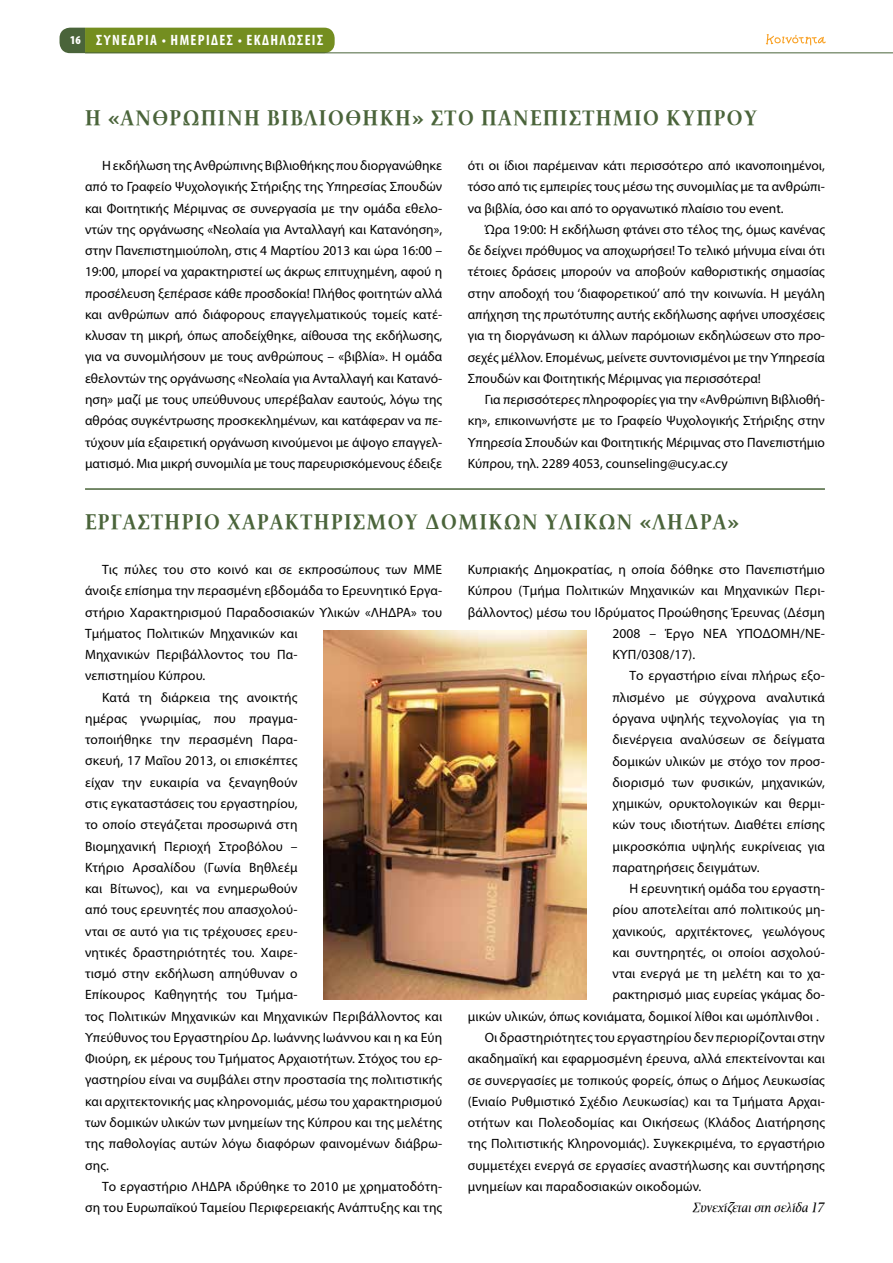
<style>
.page{position:relative;width:893px;height:1263px;background:#fff}
.page>*{position:absolute;margin:0;border:0;box-sizing:border-box;transform-origin:0 0}
.t1{font:700 21px "PF Document";letter-spacing:.07em;color:#4a643a}
.t2{font:700 condensed 15px "Myriad Pro";letter-spacing:.09em;color:#fff}
.t3{font:13.5px/21.3px "Myriad Pro";letter-spacing:.01em;color:#000;text-align:justify}
.t4{font:italic 13.5px "PF Document";color:#000}
.t5{font:900 condensed 12px "Myriad Pro";color:#fff}
</style>
<div class="page">
<img style="left:323px;top:631px;width:264px;height:368px">
<hr style="left:85px;top:488px;width:740px;height:2px;background:#4a643a">
<hr style="left:85px;top:53px;width:808px;height:1px;background:#4a643a">
<svg style="left:60px;top:28px;width:275px;height:25px;background:#708a25"></svg>
<svg style="left:766px;top:34px;width:60px;height:11px"></svg>
<p class="t5" style="left:70px;top:32px;width:12px">16</p>
<p class="t2" style="left:96px;top:31px;width:228px">ΣΥΝΕΔΡΙΑ • ΗΜΕΡΙΔΕΣ • ΕΚΔΗΛΩΣΕΙΣ</p>
<h1 class="t1" style="left:85px;top:106px;width:67px">Η «Ανθρώπιν</h1>
<h1 class="t1" style="left:244px;top:106px;width:53px">η Βιβλιοθήκ</h1>
<h1 class="t1" style="left:395px;top:106px;width:51px">η» στο</h1>
<h1 class="t1" style="left:481px;top:106px;width:33px">Πανεπιστήμιο</h1>
<h1 class="t1" style="left:666px;top:106px;width:32px">Κύπρου</h1>
<p class="t3" style="left:85px;top:155px;width:359px;text-indent:17px">Η εκδήλωση της Ανθρώπινης Βιβλιοθήκης που διοργανώθηκε από το Γραφείο Ψυχολογικής Στήριξης της Υπηρεσίας Σπουδών και Φοιτητικής Μέριμνας σε συνεργασία με την ομάδα εθελο&shy;ντών της οργάνωσης «Νεολαία για Ανταλλαγή και Κατανόηση», στην Πανεπιστημιούπολη, στις 4 Μαρτίου 2013 και ώρα 16:00 – 19:00, μπορεί να χαρακτηριστεί ως άκρως επιτυχημένη, αφού η προσέλευση ξεπέρασε κάθε προσδοκία! Πλήθος φοιτητών αλλά και ανθρώπων από διάφορους επαγγελματικούς τομείς κατέ&shy;κλυσαν τη μικρή, όπως αποδείχθηκε, αίθουσα της εκδήλωσης, για να συνομιλήσουν με τους ανθρώπους – «βιβλία». Η ομάδα εθελοντών της οργάνωσης «Νεολαία για Ανταλλαγή και Κατανό&shy;ηση» μαζί με τους υπεύθυνους υπερέβαλαν εαυτούς, λόγω της αθρόας συγκέντρωσης προσκεκλημένων, και κατάφεραν να πε&shy;τύχουν μία εξαιρετική οργάνωση κινούμενοι με άψογο επαγγελ&shy;ματισμό. Μια μικρή συνομιλία με τους παρευρισκόμενους έδειξε</p>
<p class="t3" style="left:468px;top:155px;width:359px">ότι οι ίδιοι παρέμειναν κάτι περισσότερο από ικανοποιημένοι, τόσο από τις εμπειρίες τους μέσω της συνομιλίας με τα ανθρώπι&shy;να βιβλία, όσο και από το οργανωτικό πλαίσιο του event.</p>
<p class="t3" style="left:468px;top:219px;width:359px;text-indent:17px">Ώρα 19:00: Η εκδήλωση φτάνει στο τέλος της, όμως κανένας δε δείχνει πρόθυμος να αποχωρήσει! Το τελικό μήνυμα είναι ότι τέτοιες δράσεις μπορούν να αποβούν καθοριστικής σημασίας στην αποδοχή του ‘διαφορετικού’ από την κοινωνία. Η μεγάλη απήχηση της πρωτότυπης αυτής εκδήλωσης αφήνει υποσχέσεις για τη διοργάνωση κι άλλων παρόμοιων εκδηλώσεων στο προ&shy;σεχές μέλλον. Επομένως, μείνετε συντονισμένοι με την Υπηρεσία Σπουδών και Φοιτητικής Μέριμνας για περισσότερα!</p>
<p class="t3" style="left:468px;top:389px;width:359px;text-indent:17px">Για περισσότερες πληροφορίες για την «Ανθρώπινη Βιβλιοθή&shy;κη», επικοινωνήστε με το Γραφείο Ψυχολογικής Στήριξης στην Υπηρεσία Σπουδών και Φοιτητικής Μέριμνας στο Πανεπιστήμιο Κύπρου, τηλ. 2289 4053, counseling@ucy.ac.cy</p>
<h1 class="t1" style="left:85px;top:510px;width:28px">Εργαστήριο</h1>
<h1 class="t1" style="left:227px;top:510px;width:31px">Χαρακτ</h1>
<h1 class="t1" style="left:314px;top:510px;width:33px">ηρισμού</h1>
<h1 class="t1" style="left:425px;top:510px;width:33px">Δομικών</h1>
<h1 class="t1" style="left:545px;top:510px;width:31px">Υλικών</h1>
<h1 class="t1" style="left:640px;top:510px;width:101px">«ΛΗΔΡΑ»</h1>
<p class="t3" style="left:102px;top:559px;width:342px">Tις πύλες του στο κοινό και σε εκπροσώπους των ΜΜΕ</p>
<p class="t3" style="left:85px;top:580px;width:359px">άνοιξε επίσημα την περασμένη εβδομάδα το Ερευνητικό Εργα-</p>
<p class="t3" style="left:85px;top:601px;width:359px">στήριο Χαρακτηρισμού Παραδοσιακών Υλικών «ΛΗΔΡΑ» του</p>
<p class="t3" style="left:85px;top:622px;width:214px">Τμήματος Πολιτικών Μηχανικών και</p>
<p class="t3" style="left:85px;top:644px;width:214px">Μηχανικών Περιβάλλοντος του Πα-</p>
<p class="t3" style="left:85px;top:665px;width:122px">νεπιστημίου Κύπρου.</p>
<p class="t3" style="left:102px;top:686px;width:197px">Κατά τη διάρκεια της ανοικτής</p>
<p class="t3" style="left:85px;top:707px;width:214px">ημέρας γνωριμίας, που πραγμα-</p>
<p class="t3" style="left:85px;top:729px;width:214px">τοποιήθηκε την περασμένη Παρα-</p>
<p class="t3" style="left:85px;top:750px;width:214px">σκευή, 17 Μαΐου 2013, οι επισκέπτες</p>
<p class="t3" style="left:85px;top:771px;width:214px">είχαν την ευκαιρία να ξεναγηθούν</p>
<p class="t3" style="left:85px;top:793px;width:214px">στις εγκαταστάσεις του εργαστηρίου,</p>
<p class="t3" style="left:85px;top:814px;width:214px">το οποίο στεγάζεται προσωρινά στη</p>
<p class="t3" style="left:85px;top:835px;width:214px">Βιομηχανική Περιοχή Στροβόλου –</p>
<p class="t3" style="left:85px;top:856px;width:214px">Κτήριο Αρσαλίδου (Γωνία Βηθλεέμ</p>
<p class="t3" style="left:85px;top:878px;width:214px">και Βίτωνος), και να ενημερωθούν</p>
<p class="t3" style="left:85px;top:899px;width:214px">από τους ερευνητές που απασχολού-</p>
<p class="t3" style="left:85px;top:920px;width:214px">νται σε αυτό για τις τρέχουσες ερευ-</p>
<p class="t3" style="left:85px;top:941px;width:214px">νητικές δραστηριότητές του. Χαιρε-</p>
<p class="t3" style="left:85px;top:963px;width:214px">τισμό στην εκδήλωση απηύθυναν ο</p>
<p class="t3" style="left:85px;top:984px;width:214px">Επίκουρος Καθηγητής του Τμήμα-</p>
<p class="t3" style="left:85px;top:1005px;width:359px">τος Πολιτικών Μηχανικών και Μηχανικών Περιβάλλοντος και</p>
<p class="t3" style="left:85px;top:1026px;width:359px">Υπεύθυνος του Εργαστηρίου Δρ. Ιωάννης Ιωάννου και η κα Εύη</p>
<p class="t3" style="left:85px;top:1048px;width:359px">Φιούρη, εκ μέρους του Τμήματος Αρχαιοτήτων. Στόχος του ερ-</p>
<p class="t3" style="left:85px;top:1069px;width:359px">γαστηρίου είναι να συμβάλει στην προστασία της πολιτιστικής</p>
<p class="t3" style="left:85px;top:1090px;width:359px">και αρχιτεκτονικής μας κληρονομιάς, μέσω του χαρακτηρισμού</p>
<p class="t3" style="left:85px;top:1111px;width:359px">των δομικών υλικών των μνημείων της Κύπρου και της μελέτης</p>
<p class="t3" style="left:85px;top:1133px;width:359px">της παθολογίας αυτών λόγω διαφόρων φαινομένων διάβρω-</p>
<p class="t3" style="left:85px;top:1154px;width:25px">σης.</p>
<p class="t3" style="left:102px;top:1175px;width:342px">Το εργαστήριο ΛΗΔΡΑ ιδρύθηκε το 2010 με χρηματοδότη-</p>
<p class="t3" style="left:85px;top:1197px;width:359px">ση του Ευρωπαϊκού Ταμείου Περιφερειακής Ανάπτυξης και της</p>
<p class="t3" style="left:468px;top:559px;width:359px">Κυπριακής Δημοκρατίας, η οποία δόθηκε στο Πανεπιστήμιο</p>
<p class="t3" style="left:468px;top:580px;width:359px">Κύπρου (Τμήμα Πολιτικών Μηχανικών και Μηχανικών Περι-</p>
<p class="t3" style="left:468px;top:601px;width:359px">βάλλοντος) μέσω του Ιδρύματος Προώθησης Έρευνας (Δέσμη</p>
<p class="t3" style="left:612px;top:622px;width:214px">2008 – Έργο ΝΕΑ ΥΠΟΔΟΜΗ/ΝΕ-</p>
<p class="t3" style="left:612px;top:644px;width:84px">ΚΥΠ/0308/17).</p>
<p class="t3" style="left:629px;top:665px;width:197px">Το εργαστήριο είναι πλήρως εξο-</p>
<p class="t3" style="left:612px;top:686px;width:214px">πλισμένο με σύγχρονα αναλυτικά</p>
<p class="t3" style="left:612px;top:708px;width:214px">όργανα υψηλής τεχνολογίας για τη</p>
<p class="t3" style="left:612px;top:729px;width:214px">διενέργεια αναλύσεων σε δείγματα</p>
<p class="t3" style="left:612px;top:750px;width:214px">δομικών υλικών με στόχο τον προσ-</p>
<p class="t3" style="left:612px;top:771px;width:214px">διορισμό των φυσικών, μηχανικών,</p>
<p class="t3" style="left:612px;top:793px;width:214px">χημικών, ορυκτολογικών και θερμι-</p>
<p class="t3" style="left:612px;top:814px;width:214px">κών τους ιδιοτήτων. Διαθέτει επίσης</p>
<p class="t3" style="left:612px;top:835px;width:214px">μικροσκόπια υψηλής ευκρίνειας για</p>
<p class="t3" style="left:612px;top:856px;width:148px">παρατηρήσεις δειγμάτων.</p>
<p class="t3" style="left:629px;top:878px;width:197px">Η ερευνητική ομάδα του εργαστη-</p>
<p class="t3" style="left:612px;top:899px;width:214px">ρίου αποτελείται από πολιτικούς μη-</p>
<p class="t3" style="left:612px;top:920px;width:214px">χανικούς, αρχιτέκτονες, γεωλόγους</p>
<p class="t3" style="left:612px;top:941px;width:214px">και συντηρητές, οι οποίοι ασχολού-</p>
<p class="t3" style="left:612px;top:963px;width:214px">νται ενεργά με τη μελέτη και το χα-</p>
<p class="t3" style="left:612px;top:984px;width:214px">ρακτηρισμό μιας ευρείας γκάμας δο-</p>
<p class="t3" style="left:468px;top:1005px;width:353px">μικών υλικών, όπως κονιάματα, δομικοί λίθοι και ωμόπλινθοι .</p>
<p class="t3" style="left:485px;top:1026px;width:342px">Οι δραστηριότητες του εργαστηρίου δεν περιορίζονται στην</p>
<p class="t3" style="left:468px;top:1048px;width:359px">ακαδημαϊκή και εφαρμοσμένη έρευνα, αλλά επεκτείνονται και</p>
<p class="t3" style="left:468px;top:1069px;width:359px">σε συνεργασίες με τοπικούς φορείς, όπως ο Δήμος Λευκωσίας</p>
<p class="t3" style="left:468px;top:1090px;width:359px">(Ενιαίο Ρυθμιστικό Σχέδιο Λευκωσίας) και τα Τμήματα Αρχαι-</p>
<p class="t3" style="left:468px;top:1112px;width:359px">οτήτων και Πολεοδομίας και Οικήσεως (Κλάδος Διατήρησης</p>
<p class="t3" style="left:468px;top:1133px;width:359px">της Πολιτιστικής Κληρονομιάς). Συγκεκριμένα, το εργαστήριο</p>
<p class="t3" style="left:468px;top:1154px;width:359px">συμμετέχει ενεργά σε εργασίες αναστήλωσης και συντήρησης</p>
<p class="t3" style="left:468px;top:1175px;width:235px">μνημείων και παραδοσιακών οικοδομών.</p>
<p class="t4" style="left:693px;top:1200px;width:133px">Συνεχίζεται στη σελίδα 17</p>
</div>
